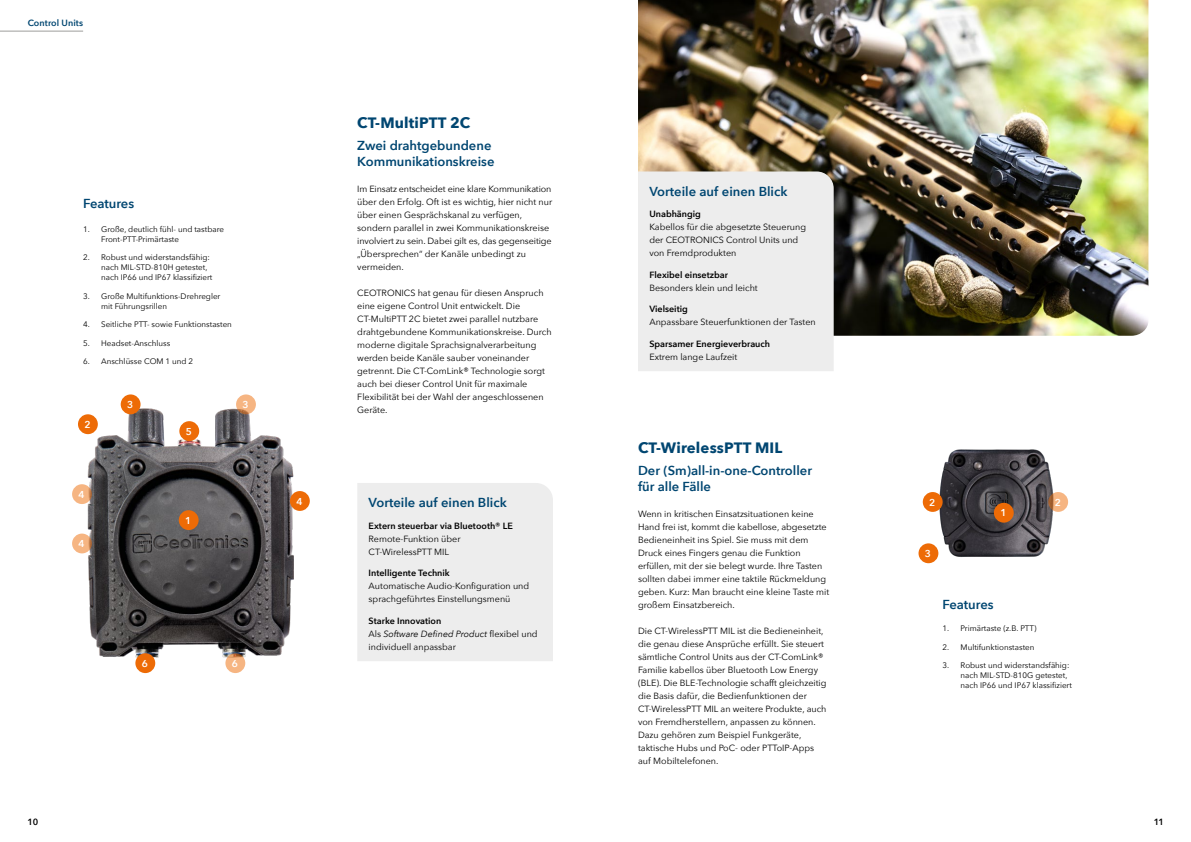
<style>
.page{position:relative;width:1191px;height:842px;background:#fff}
.page>*{position:absolute;margin:0;border:0;box-sizing:border-box;transform-origin:0 0}
.t1{font:700 15px "Avenir Next";letter-spacing:.01em;color:#004671}
.t2{font:600 13px/16px "Avenir Next";color:#004671}
.t3{font:600 10px "Avenir Next";color:#fff}
.t4{font:9px/13px "Avenir Next";color:#000}
.t5{font:600 9px "Avenir Next";color:#000}
.t6{font:600 9px "Avenir Next";letter-spacing:.01em;color:#004671}
.t7{font:8px/10px "Avenir Next";color:#000}
.s1{font-weight:600}
.s2{font-style:italic}
</style>
<div class="page">
<img style="left:72px;top:400px;width:234px;height:267px">
<img style="left:928px;top:449px;width:134px;height:115px">
<div style="left:922px;top:492px;width:20px;height:20px;background:#ed6b06;border-radius:50%"></div>
<svg style="left:1048px;top:492px;width:20px;height:20px"></svg>
<div style="left:918px;top:543px;width:20px;height:20px;background:#ed6b06;border-radius:50%"></div>
<div style="left:290px;top:491px;width:20px;height:20px;background:#ed6b06;border-radius:50%"></div>
<div style="left:121px;top:394px;width:20px;height:20px;background:#ed6b06;border-radius:50%"></div>
<svg style="left:72px;top:534px;width:20px;height:19px"></svg>
<div style="left:179px;top:421px;width:20px;height:20px;background:#ed6b06;border-radius:50%"></div>
<svg style="left:236px;top:394px;width:20px;height:20px"></svg>
<svg style="left:225px;top:653px;width:20px;height:20px"></svg>
<svg style="left:72px;top:484px;width:20px;height:20px"></svg>
<div style="left:135px;top:653px;width:20px;height:20px;background:#ed6b06;border-radius:50%"></div>
<img style="left:638px;top:0;width:510px;height:336px">
<div style="left:357px;top:483px;width:196px;height:178px;background:#ededed"></div>
<div style="left:638px;top:171px;width:195px;height:200px;background:#ededed"></div>
<hr style="left:0;top:31px;width:83px;height:1px;background:#9d9d9c">
<div style="left:179px;top:510px;width:20px;height:20px;background:#ed6b06;border-radius:50%"></div>
<div style="left:78px;top:414px;width:20px;height:20px;background:#ed6b06;border-radius:50%"></div>
<div style="left:994px;top:503px;width:19px;height:20px;background:#ed6b06;border-radius:50%"></div>
<p class="t6" style="left:28px;top:16px;width:57px">Control Units</p>
<h2 class="t2" style="left:83px;top:195px;width:52px">Features</h2>
<p class="t7" style="left:101px;top:223px;width:124px;text-indent:-18px">1. Große, deutlich fühl- und tastbare<br>Front-PTT-Primärtaste</p>
<p class="t7" style="left:101px;top:252px;width:113px;text-indent:-18px">2. Robust und widerstandsfähig: nach MIL-STD-810H getestet, nach IP66 und IP67 klassifiziert</p>
<p class="t7" style="left:101px;top:290px;width:121px;text-indent:-18px">3. Große Multifunktions-Drehregler mit Führungsrillen</p>
<p class="t7" style="left:83px;top:319px;width:150px">4. Seitliche PTT- sowie Funktionstasten</p>
<p class="t7" style="left:83px;top:337px;width:89px">5. Headset-Anschluss</p>
<p class="t7" style="left:83px;top:356px;width:112px">6. Anschlüsse COM 1 und 2</p>
<p class="t3" style="left:84px;top:416px;width:8px">2</p>
<p class="t3" style="left:127px;top:396px;width:8px">3</p>
<p class="t3" style="left:186px;top:423px;width:8px">5</p>
<p class="t3" style="left:242px;top:396px;width:8px">3</p>
<p class="t3" style="left:78px;top:486px;width:8px">4</p>
<p class="t3" style="left:78px;top:535px;width:8px">4</p>
<p class="t3" style="left:185px;top:512px;width:8px">1</p>
<p class="t3" style="left:142px;top:655px;width:8px">6</p>
<p class="t3" style="left:232px;top:655px;width:8px">6</p>
<p class="t3" style="left:296px;top:493px;width:8px">4</p>
<h1 class="t1" style="left:357px;top:110px;width:115px">CT-MultiPTT 2C</h1>
<h2 class="t2" style="left:357px;top:137px;width:139px">Zwei drahtgebundene<br>Kommunikationskreise</h2>
<p class="t4" style="left:357px;top:182px;width:196px">Im Einsatz entscheidet eine klare Kommunikation über den Erfolg. Oft ist es wichtig, hier nicht nur über einen Gesprächskanal zu verfügen, sondern parallel in zwei Kommunikationskreise involviert zu sein. Dabei gilt es, das gegenseitige „Übersprechen“ der Kanäle unbedingt zu vermeiden.</p>
<p class="t4" style="left:357px;top:286px;width:196px">CEOTRONICS hat genau für diesen Anspruch eine eigene Control Unit entwickelt. Die CT-MultiPTT 2C bietet zwei parallel nutzbare drahtgebundene Kommunikationskreise. Durch moderne digitale Sprachsignalverarbeitung werden beide Kanäle sauber voneinander getrennt. Die CT-ComLink® Technologie sorgt auch bei dieser Control Unit für maximale Flexibilität bei der Wahl der angeschlossenen Geräte.</p>
<h2 class="t2" style="left:369px;top:494px;width:140px">Vorteile auf einen Blick</h2>
<p class="t5" style="left:369px;top:518px;width:146px">Extern steuerbar via Bluetooth® LE</p>
<p class="t4" style="left:369px;top:532px;width:93px">Remote-Funktion über<br>CT-WirelessPTT MIL</p>
<p class="t5" style="left:369px;top:565px;width:83px">Intelligente Technik</p>
<p class="t4" style="left:369px;top:579px;width:162px">Automatische Audio-Konfiguration und sprachgeführtes Einstellungsmenü</p>
<p class="t4" style="left:369px;top:614px;width:170px"><span class="s1">Starke Innovation<br></span>Als <span class="s2">Software Defined Product</span> flexibel und individuell anpassbar</p>
<h2 class="t2" style="left:649px;top:183px;width:140px">Vorteile auf einen Blick</h2>
<p class="t5" style="left:649px;top:206px;width:53px">Unabhängig</p>
<p class="t4" style="left:649px;top:220px;width:158px">Kabellos für die abgesetzte Steuerung der CEOTRONICS Control Units und von Fremdprodukten</p>
<p class="t5" style="left:649px;top:267px;width:80px">Flexibel einsetzbar</p>
<p class="t4" style="left:649px;top:281px;width:110px">Besonders klein und leicht</p>
<p class="t5" style="left:649px;top:301px;width:40px">Vielseitig</p>
<p class="t4" style="left:649px;top:315px;width:168px">Anpassbare Steuerfunktionen der Tasten</p>
<p class="t5" style="left:649px;top:336px;width:122px">Sparsamer Energieverbrauch</p>
<p class="t4" style="left:649px;top:350px;width:89px">Extrem lange Laufzeit</p>
<h1 class="t1" style="left:638px;top:435px;width:146px">CT-WirelessPTT MIL</h1>
<h2 class="t2" style="left:638px;top:462px;width:175px">Der (Sm)all-in-one-Controller für alle Fälle</h2>
<p class="t4" style="left:638px;top:507px;width:193px">Wenn in kritischen Einsatzsituationen keine Hand frei ist, kommt die kabellose, abgesetzte Bedieneinheit ins Spiel. Sie muss mit dem Druck eines Fingers genau die Funktion erfüllen, mit der sie belegt wurde. Ihre Tasten sollten dabei immer eine taktile Rückmeldung geben. Kurz: Man braucht eine kleine Taste mit großem Einsatzbereich.</p>
<p class="t4" style="left:638px;top:624px;width:190px">Die CT-WirelessPTT MIL ist die Bedieneinheit, die genau diese Ansprüche erfüllt. Sie steuert sämtliche Control Units aus der CT-ComLink® Familie kabellos über Bluetooth Low Energy (BLE). Die BLE-Technologie schafft gleichzeitig die Basis dafür, die Bedienfunktionen der CT-WirelessPTT MIL an weitere Produkte, auch von Fremdherstellern, anpassen zu können.<br>Dazu gehören zum Beispiel Funkgeräte, taktische Hubs und PoC- oder PTToIP-Apps auf Mobiltelefonen.</p>
<p class="t3" style="left:929px;top:494px;width:8px">2</p>
<p class="t3" style="left:1054px;top:494px;width:8px">2</p>
<p class="t3" style="left:925px;top:545px;width:8px">3</p>
<p class="t3" style="left:1000px;top:504px;width:8px">1</p>
<h2 class="t2" style="left:942px;top:596px;width:52px">Features</h2>
<p class="t7" style="left:942px;top:623px;width:95px">1. Primärtaste (z.B. PTT)</p>
<p class="t7" style="left:942px;top:641px;width:93px">2. Multifunktionstasten</p>
<p class="t7" style="left:960px;top:660px;width:113px;text-indent:-18px">3. Robust und widerstandsfähig: nach MIL-STD-810G getestet, nach IP66 und IP67 klassifiziert</p>
<p class="t5" style="left:28px;top:815px;width:12px">10</p>
<p class="t5" style="left:1153px;top:815px;width:12px">11</p>
</div>
